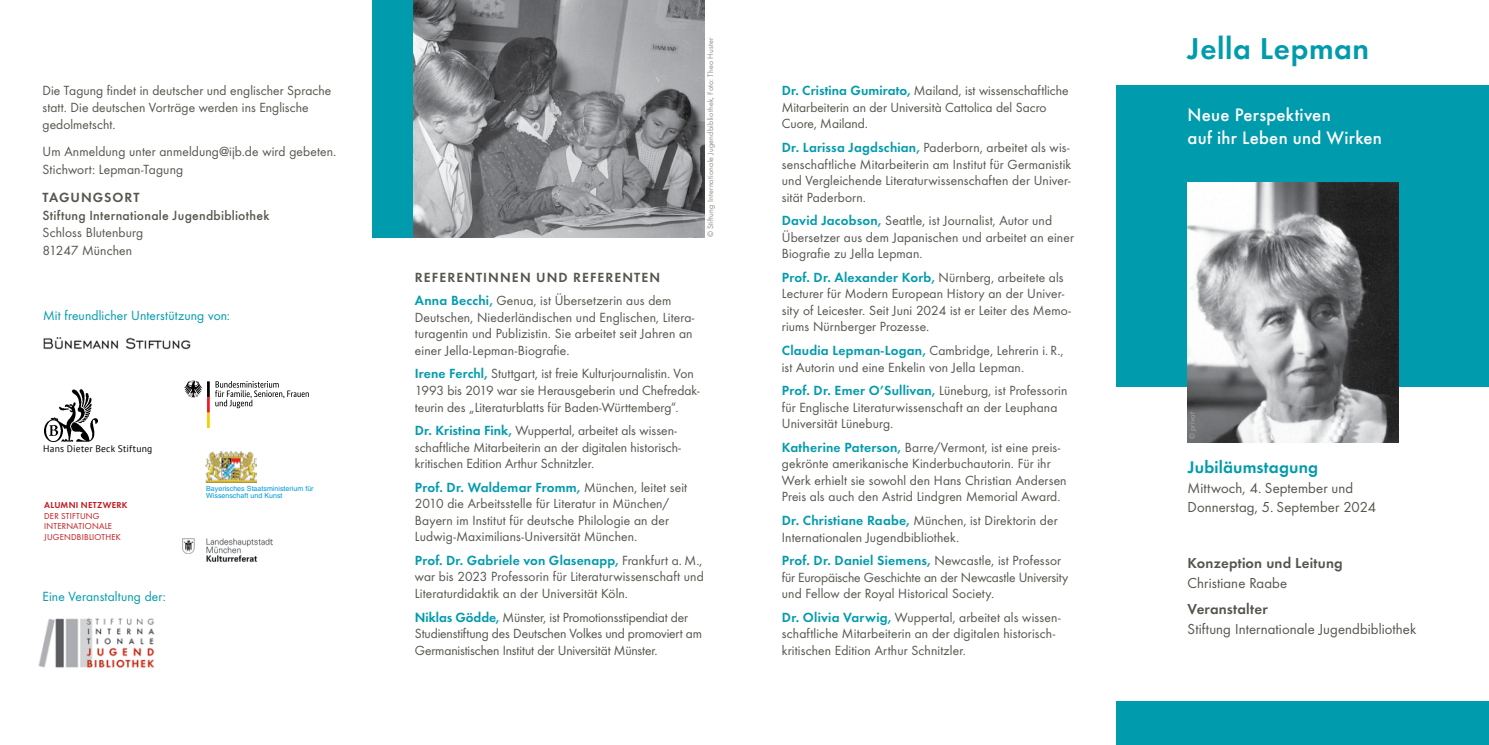
<style>
.page{position:relative;width:1489px;height:745px;background:#fff}
.page>*{position:absolute;margin:0;border:0;box-sizing:border-box;transform-origin:0 0}
.t1{font:31.25px "Futura Dem";letter-spacing:.015em;color:#009bac}
.t2{font:500 18.75px/22.5px "Futura";letter-spacing:.01em;color:#fff}
.t3{font:17.5px "Futura Dem";letter-spacing:.01em;color:#009bac}
.t4{font:15px/18.8px "Futura Boo";letter-spacing:.005em;color:#56564f}
.t5{font:15px "Futura Dem";letter-spacing:.01em;color:#56564f}
.t6{font:13.75px/16.5px "Futura Boo";letter-spacing:.01em;color:#56564f}
.t7{font:13.75px "Futura Dem";letter-spacing:.015em;color:#009bac}
.t8{font:13.75px/16.5px "Futura Boo";letter-spacing:-.01em;color:#56564f}
.t9{font:13.75px "Futura Boo";letter-spacing:.01em;color:#009bac}
.t10{font:500 13.75px "Futura";letter-spacing:.015em;color:#56564f}
.t11{font:13.75px "Futura Dem";letter-spacing:.08em;color:#56564f}
.t12{font:9.5px "PT Sans";letter-spacing:.02em;color:#000}
.t13{font:9px "Futura Boo";letter-spacing:.025em;color:#c4161c}
.t14{font:9px "Futura Dem";letter-spacing:.035em;color:#c4161c}
.t15{font:8.12px "Futura Boo";letter-spacing:.03em;color:#8d8e87}
.t16{font:8.12px "Futura Boo";letter-spacing:.03em;color:#a7a8a1}
.t17{font:7.12px/7.1px "Helvetica";color:#0098d5}
.s1{font-family:"Futura Dem";color:#009bac}
.s2{font-family:"Futura Boo";color:#56564f}
</style>
<div class="page">
<div style="left:1116px;top:85px;width:372px;height:301px;background:#009bac"></div>
<img style="left:1187px;top:183px;width:211px;height:259px">
<div style="left:1116px;top:700px;width:372px;height:44px;background:#009bac"></div>
<img style="left:183px;top:538px;width:89px;height:23px">
<svg style="left:184px;top:380px;width:125px;height:48px"></svg>
<img style="left:205px;top:451px;width:51px;height:31px">
<div style="left:372px;top:0;width:95px;height:237px;background:#009bac"></div>
<img style="left:413px;top:0;width:291px;height:237px">
<img style="left:44px;top:389px;width:53px;height:52px">
<img style="left:43px;top:337px;width:148px;height:13px">
<img style="left:38px;top:618px;width:117px;height:50px">
<p class="t6" style="left:43px;top:83px;width:290px">Die Tagung findet in deutscher und englischer Sprache statt. Die deutschen Vorträge werden ins Englische</p>
<p class="t6" style="left:43px;top:111px;width:295px;line-height:27.1px">gedolmetscht.<br>Um Anmeldung unter anmeldung@ijb.de wird gebeten.</p>
<p class="t6" style="left:43px;top:161px;width:142px">Stichwort: Lepman-Tagung</p>
<p class="t11" style="left:43px;top:187px;width:10px">Tag</p>
<p class="t11" style="left:70px;top:187px;width:34px">ungsor</p>
<p class="t11" style="left:133px;top:187px;width:8px">t</p>
<p class="t10" style="left:43px;top:207px;width:228px">Stiftung Internationale Jugendbibliothek</p>
<p class="t6" style="left:43px;top:223px;width:102px;line-height:17.5px">Schloss Blutenburg<br>81247 München</p>
<p class="t9" style="left:43px;top:307px;width:188px">Mit freundlicher Unterstützung von:</p>
<p class="t12" style="left:43px;top:442px;width:111px">Hans Dieter Beck Stiftung</p>
<p class="t14" style="left:44px;top:498px;width:79px">Alumni Netzwerk</p>
<p class="t13" style="left:44px;top:510px;width:6px">der</p>
<p class="t13" style="left:61px;top:510px;width:11px">Stiftung</p>
<p class="t13" style="left:44px;top:520px;width:8px">Internati</p>
<p class="t13" style="left:85px;top:520px;width:13px">onale</p>
<p class="t13" style="left:44px;top:531px;width:9px">Jugendbibli</p>
<p class="t13" style="left:95px;top:531px;width:13px">othek</p>
<p class="t9" style="left:43px;top:587px;width:125px">Eine Veranstaltung der:</p>
<p class="t17" style="left:206px;top:484px;width:109px">Bayerisches Staatsministerium für<br>Wissenschaft und Kunst</p>
<p class="t15" style="left:705px;top:237px;width:201px;rotate:-90deg">© Stiftung Internationale Jugendbibliothek, Foto: Theo Huster</p>
<p class="t11" style="left:415px;top:267px;width:247px">Referentinnen und Referenten</p>
<p class="t6" style="left:415px;top:292px;width:281px"><span class="s1">Anna Becchi,</span> Genua, ist Übersetzerin aus dem Deutschen, Niederländischen und Englischen, Litera&shy;turagentin und Publizistin. Sie arbeitet seit Jahren an einer Jella-Lepman-Biografie.</p>
<p class="t6" style="left:415px;top:365px;width:286px"><span class="s1">I rene Ferchl,</span> Stuttgart, ist freie Kulturjournalistin. Von<br>1993 bis 2019 war sie Herausgeberin und Chefredak&shy;teurin des „Literaturblatts für Baden-Württemberg“.</p>
<p class="t6" style="left:415px;top:422px;width:268px"><span class="s1">Dr. Kristina Fink,</span> Wuppertal, arbeitet als wissen&shy;schaftliche Mitarbeiterin an der digitalen historisch&shy;kritischen Edition Arthur Schnitzler.</p>
<p class="t7" style="left:415px;top:477px;width:274px">Prof. Dr. Waldemar Fromm, <span class="s2">München, leitet seit</span></p>
<p class="t6" style="left:415px;top:495px;width:256px;text-align:justify">2010 die Arbeitsstelle für Literatur in München/ Bayern im Institut für deutsche Philologie an der Ludwig-Maximilians-Universität München.</p>
<p class="t7" style="left:415px;top:550px;width:289px">Prof. Dr. Gabriele von Glasenapp, <span class="s2">Frankfurt a. M.,</span></p>
<p class="t6" style="left:415px;top:568px;width:290px">war bis 2023 Professorin für Literaturwissenschaft und<br>Literaturdidaktik an der Universität Köln.</p>
<p class="t8" style="left:415px;top:608px;width:289px"><span class="s1">N iklas Gödde,</span> Münster, ist Promotionsstipendiat der<br>Studienstiftung des Deutschen Volkes und promoviert am<br>Germanistischen Institut der Universität Münster.</p>
<p class="t6" style="left:781px;top:82px;width:288px"><span class="s1">Dr. Cristina Gumirato,</span> Mailand, ist wissenschaftliche<br>Mitarbeiterin an der Università Cattolica del Sacro<br>Cuore, Mailand.</p>
<p class="t6" style="left:781px;top:139px;width:291px"><span class="s1">Dr. Larissa Jagdschian,</span> Paderborn, arbeitet als wis&shy;senschaftliche Mitarbeiterin am Institut für Germanistik und Vergleichende Literaturwissenschaften der Univer&shy;sität Paderborn.</p>
<p class="t6" style="left:781px;top:212px;width:293px"><span class="s1">David Jacobson,</span> Seattle, ist Journalist, Autor und<br>Übersetzer aus dem Japanischen und arbeitet an einer<br>Biografie zu Jella Lepman.</p>
<p class="t7" style="left:781px;top:267px;width:283px">Prof. Dr. Alexander Korb, <span class="s2">Nürnberg, arbeitete als</span></p>
<p class="t6" style="left:781px;top:285px;width:290px">Lecturer für Modern European History an der Univer&shy;sity of Leicester. Seit Juni 2024 ist er Leiter des Memo&shy;riums Nürnberger Prozesse.</p>
<p class="t6" style="left:781px;top:342px;width:283px"><span class="s1">Claudia Lepman-Logan,</span> Cambridge, Lehrerin i. R., ist Autorin und eine Enkelin von Jella Lepman.</p>
<p class="t7" style="left:781px;top:380px;width:287px">Prof. Dr. Emer O’Sullivan, <span class="s2">Lüneburg, ist Professorin</span></p>
<p class="t6" style="left:781px;top:398px;width:277px">für Englische Literaturwissenschaft an der Leuphana<br>Universität Lüneburg.</p>
<p class="t6" style="left:781px;top:438px;width:286px"><span class="s1">Katherine Paterson,</span> Barre/Vermont, ist eine preis&shy;gekrönte amerikanische Kinderbuchautorin. Für ihr Werk erhielt sie sowohl den Hans Christian Andersen Preis als auch den Astrid Lindgren Memorial Award.</p>
<p class="t6" style="left:781px;top:512px;width:277px"><span class="s1">Dr. Christiane Raabe,</span> München, ist Direktorin der<br>Internationalen Jugendbibliothek.</p>
<p class="t7" style="left:781px;top:550px;width:281px">Prof. Dr. Daniel Siemens, <span class="s2">Newcastle, ist Professor</span></p>
<p class="t6" style="left:781px;top:568px;width:288px">für Europäische Geschichte an der Newcastle University und Fellow der Royal Historical Society.</p>
<p class="t6" style="left:781px;top:608px;width:280px"><span class="s1">Dr. Olivia Varwig,</span> Wuppertal, arbeitet als wissen&shy;schaftliche Mitarbeiterin an der digitalen historisch&shy;kritischen Edition Arthur Schnitzler.</p>
<h1 class="t1" style="left:1187px;top:26px;width:183px">Jella Lepman</h1>
<h2 class="t2" style="left:1187px;top:103px;width:196px">Neue Perspektiven<br>auf ihr Leben und Wirken</h2>
<p class="t16" style="left:1187px;top:439px;width:28px;rotate:-90deg">© privat</p>
<p class="t3" style="left:1187px;top:453px;width:132px">Jubiläumstagung</p>
<p class="t4" style="left:1187px;top:478px;width:190px">Mittwoch, 4. September und<br>Donnerstag, 5. September 2024</p>
<p class="t5" style="left:1187px;top:551px;width:156px">Konzeption und Leitung</p>
<p class="t4" style="left:1187px;top:573px;width:101px">Christiane Raabe</p>
<p class="t5" style="left:1187px;top:598px;width:82px">Veranstalter</p>
<p class="t4" style="left:1187px;top:619px;width:230px">Stiftung Internationale Jugendbibliothek</p>
</div>
